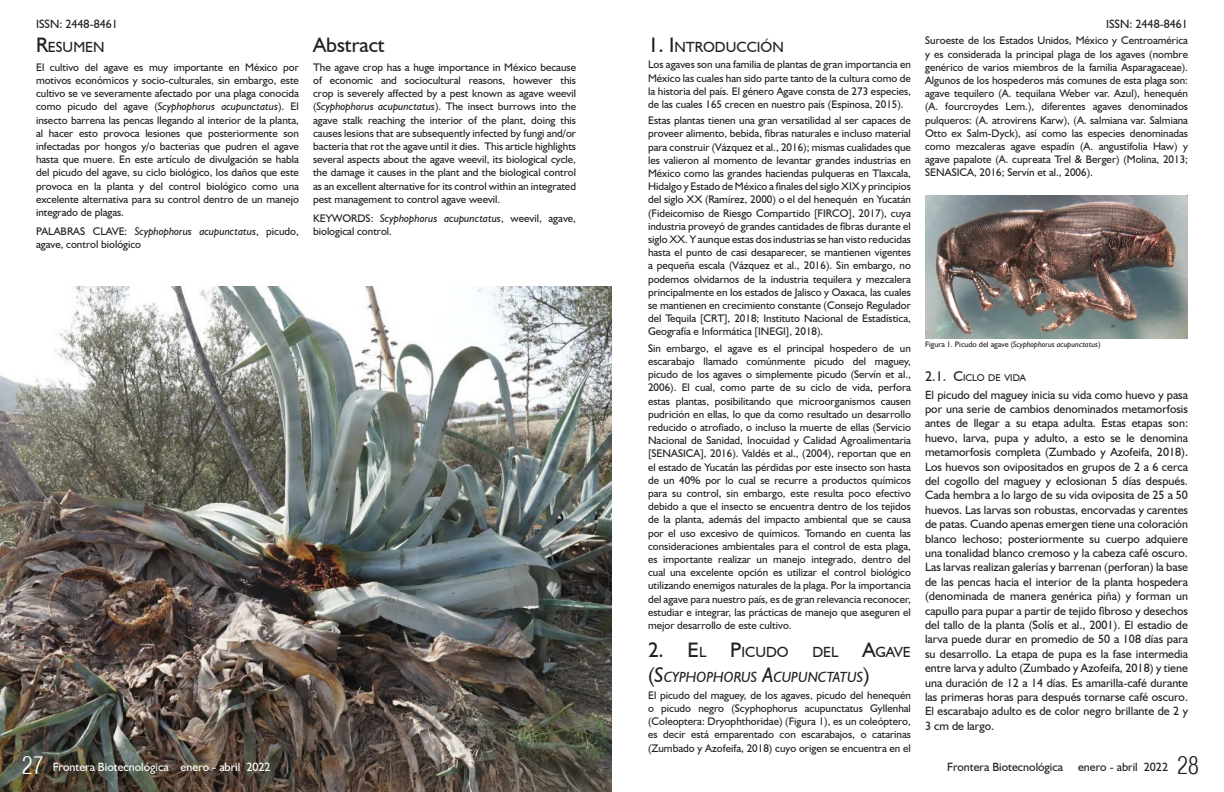
<style>
.page{position:relative;width:1224px;height:792px;background:#fff}
.page>*{position:absolute;margin:0;border:0;box-sizing:border-box;transform-origin:0 0}
.t1{font:300 condensed 24px "Helvetica LT";color:#231f20}
.t2{font:300 condensed 24px "Helvetica LT";color:#fff}
.t3{font:21px "Humanist 521 BT";color:#231f20}
.t4{font:italic 14.7px/25.2px "Humanist 521 BT";color:#231f20}
.t5{font:14.7px "Humanist 521 BT";color:#231f20}
.t6{font:12px/14.4px "Humanist 521 BT";color:#231f20;text-align:justify}
.t7{font:12px "Humanist 521 BT";color:#fff}
.t8{font:12px "Humanist 521 BT";color:#231f20}
.t9{font:11px/13.2px "Humanist 521 BT";color:#231f20;text-align:justify}
.t10{font:9.8px "Humanist 521 BT";color:#231f20}
.t11{font:8px "Humanist 521 BT";color:#231f20}
.s1{font-size:21px}
.s2{font-style:italic}
.s3{font-style:normal}
.s4{font-style:normal;font-size:21px}
.s5{font-size:14px}
</style>
<div class="page">
<img style="left:0;top:287px;width:612px;height:505px">
<img style="left:925px;top:196px;width:263px;height:142px">
<p class="t8" style="left:36px;top:16px;width:83px">ISSN: 2448-8461</p>
<p class="t5" style="left:36px;top:38px;width:68px"><span class="s1">R</span>ESUMEN</p>
<p class="t9" style="left:36px;top:60px;width:264px">El cultivo del agave es muy importante en México por motivos económicos y socio-culturales, sin embargo, este cultivo se ve severamente afectado por una plaga conocida como picudo del agave (<span class="s2">Scyphophorus acupunctatus</span>). El insecto barrena las pencas llegando al interior de la planta, al hacer esto provoca lesiones que posteriormente son infectadas por hongos y/o bacterias que pudren el agave hasta que muere. En este artículo de divulgación se habla del picudo del agave, su ciclo biológico, los daños que este provoca en la planta y del control biológico como una excelente alternativa para su control dentro de un manejo integrado de plagas.</p>
<p class="t9" style="left:36px;top:224px;width:264px">PALABRAS CLAVE: <span class="s2">Scyphophorus acupunctatus</span>, picudo, agave, control biológico</p>
<p class="t3" style="left:313px;top:32px;width:73px">Abstract</p>
<p class="t9" style="left:313px;top:60px;width:264px">The agave crop has a huge importance in México because of economic and sociocultural reasons, however this crop is severely affected by a pest known as agave weevil (<span class="s2">Scyphophorus acupunctatus</span>). The insect burrows into the agave stalk reaching the interior of the plant, doing this causes lesions that are subsequently infected by fungi and/or bacteria that rot the agave until it dies. This article highlights several aspects about the agave weevil, its biological cycle, the damage it causes in the plant and the biological control as an excellent alternative for its control within an integrated pest management to control agave weevil.</p>
<p class="t9" style="left:313px;top:211px;width:264px">KEYWORDS: <span class="s2">Scyphophorus acupunctatus</span>, weevil, agave, biological control.</p>
<p class="t2" style="left:22px;top:750px;width:23px">27</p>
<p class="t7" style="left:53px;top:760px;width:219px">Frontera Biotecnológica enero - abril 2022</p>
<p class="t5" style="left:648px;top:38px;width:135px"><span class="s1">1. I</span> NTRODUCCIÓN</p>
<p class="t9" style="left:648px;top:58px;width:264px">Los agaves son una familia de plantas de gran importancia en México las cuales han sido parte tanto de la cultura como de la historia del país. El género Agave consta de 273 especies, de las cuales 165 crecen en nuestro país (Espinosa, 2015).</p>
<p class="t9" style="left:648px;top:114px;width:264px">Estas plantas tienen una gran versatilidad al ser capaces de proveer alimento, bebida, fibras naturales e incluso material para construir (Vázquez et al., 2016); mismas cualidades que les valieron al momento de levantar grandes industrias en México como las grandes haciendas pulqueras en Tlaxcala, Hidalgo y Estado de México a finales del siglo XIX y principios del siglo XX (Ramírez, 2000) o el del henequén en Yucatán (Fideicomiso de Riesgo Compartido [FIRCO], 2017), cuya industria proveyó de grandes cantidades de fibras durante el siglo XX. Y aunque estas dos industrias se han visto reducidas hasta el punto de casi desaparecer, se mantienen vigentes a pequeña escala (Vázquez et al., 2016). Sin embargo, no podemos olvidarnos de la industria tequilera y mezcalera principalmente en los estados de Jalisco y Oaxaca, las cuales se mantienen en crecimiento constante (Consejo Regulador del Tequila [CRT], 2018; Instituto Nacional de Estadística, Geografía e Informática [INEGI], 2018).</p>
<p class="t9" style="left:648px;top:341px;width:264px">Sin embargo, el agave es el principal hospedero de un escarabajo llamado comúnmente picudo del maguey, picudo de los agaves o simplemente picudo (Servín et al., 2006). El cual, como parte de su ciclo de vida, perfora estas plantas, posibilitando que microorganismos causen pudrición en ellas, lo que da como resultado un desarrollo reducido o atrofiado, o incluso la muerte de ellas (Servicio Nacional de Sanidad, Inocuidad y Calidad Agroalimentaria [SENASICA], 2016). Valdés et al., (2004), reportan que en el estado de Yucatán las pérdidas por este insecto son hasta de un 40% por lo cual se recurre a productos químicos para su control, sin embargo, este resulta poco efectivo debido a que el insecto se encuentra dentro de los tejidos de la planta, además del impacto ambiental que se causa por el uso excesivo de químicos. Tomando en cuenta las consideraciones ambientales para el control de esta plaga, es importante realizar un manejo integrado, dentro del cual una excelente opción es utilizar el control biológico utilizando enemigos naturales de la plaga. Por la importancia del agave para nuestro país, es de gran relevancia reconocer, estudiar e integrar, las prácticas de manejo que aseguren el mejor desarrollo de este cultivo.</p>
<p class="t5" style="left:648px;top:643px;width:142px"><span class="s1">2. E</span> L <span class="s1">P</span>ICUDO</p>
<p class="t4" style="left:648px;top:639px;width:264px;text-indent:164px"><span class="s3">DEL</span> <span class="s4">A</span><span class="s3">GAVE </span><span class="s4">(</span><span class="s1">S</span>CYPHOPHORUS <span class="s1">A</span>CUPUNCTATUS<span class="s4">)</span></p>
<p class="t9" style="left:648px;top:688px;width:264px">El picudo del maguey, de los agaves, picudo del henequén o picudo negro (Scyphophorus acupunctatus Gyllenhal (Coleoptera: Dryophthoridae) (Figura 1), es un coleóptero, es decir está emparentado con escarabajos, o catarinas (Zumbado y Azofeifa, 2018) cuyo origen se encuentra en el</p>
<p class="t8" style="left:1106px;top:16px;width:83px">ISSN: 2448-8461</p>
<p class="t9" style="left:925px;top:34px;width:264px">Suroeste de los Estados Unidos, México y Centroamérica y es considerada la principal plaga de los agaves (nombre genérico de varios miembros de la familia Asparagaceae).<br>Algunos de los hospederos más comunes de esta plaga son: agave tequilero (A. tequilana Weber var. Azul), henequén (A. fourcroydes Lem.), diferentes agaves denominados pulqueros: (A. atrovirens Karw), (A. salmiana var. Salmiana Otto ex Salm-Dyck), así como las especies denominadas como mezcaleras agave espadín (A. angustifolia Haw) y agave papalote (A. cupreata Trel &amp; Berger) (Molina, 2013; SENASICA, 2016; Servín et al., 2006).</p>
<p class="t11" style="left:925px;top:340px;width:177px">Figura 1. Picudo del agave (<span class="s2">Scyphophorus acupunctatus</span>)</p>
<p class="t10" style="left:925px;top:372px;width:102px"><span class="s5">2.1.</span> <span class="s5">C</span>ICLO DE VIDA</p>
<p class="t6" style="left:925px;top:387px;width:264px">El picudo del maguey inicia su vida como huevo y pasa por una serie de cambios denominados metamorfosis antes de llegar a su etapa adulta. Estas etapas son: huevo, larva, pupa y adulto, a esto se le denomina metamorfosis completa (Zumbado y Azofeifa, 2018).<br>Los huevos son ovipositados en grupos de 2 a 6 cerca del cogollo del maguey y eclosionan 5 días después.<br>Cada hembra a lo largo de su vida oviposita de 25 a 50 huevos. Las larvas son robustas, encorvadas y carentes de patas. Cuando apenas emergen tiene una coloración blanco lechoso; posteriormente su cuerpo adquiere una tonalidad blanco cremoso y la cabeza café oscuro.<br>Las larvas realizan galerías y barrenan (perforan) la base de las pencas hacia el interior de la planta hospedera (denominada de manera genérica piña) y forman un capullo para pupar a partir de tejido fibroso y desechos del tallo de la planta (Solís et al., 2001). El estadio de larva puede durar en promedio de 50 a 108 días para su desarrollo. La etapa de pupa es la fase intermedia entre larva y adulto (Zumbado y Azofeifa, 2018) y tiene una duración de 12 a 14 días. Es amarilla-café durante las primeras horas para después tornarse café oscuro.<br>El escarabajo adulto es de color negro brillante de 2 y 3 cm de largo.</p>
<p class="t6" style="left:947px;top:760px;width:117px">Frontera Biotecnológica</p>
<p class="t6" style="left:1078px;top:760px;width:91px">enero - abril 2022</p>
<p class="t1" style="left:1177px;top:750px;width:23px">28</p>
</div>
